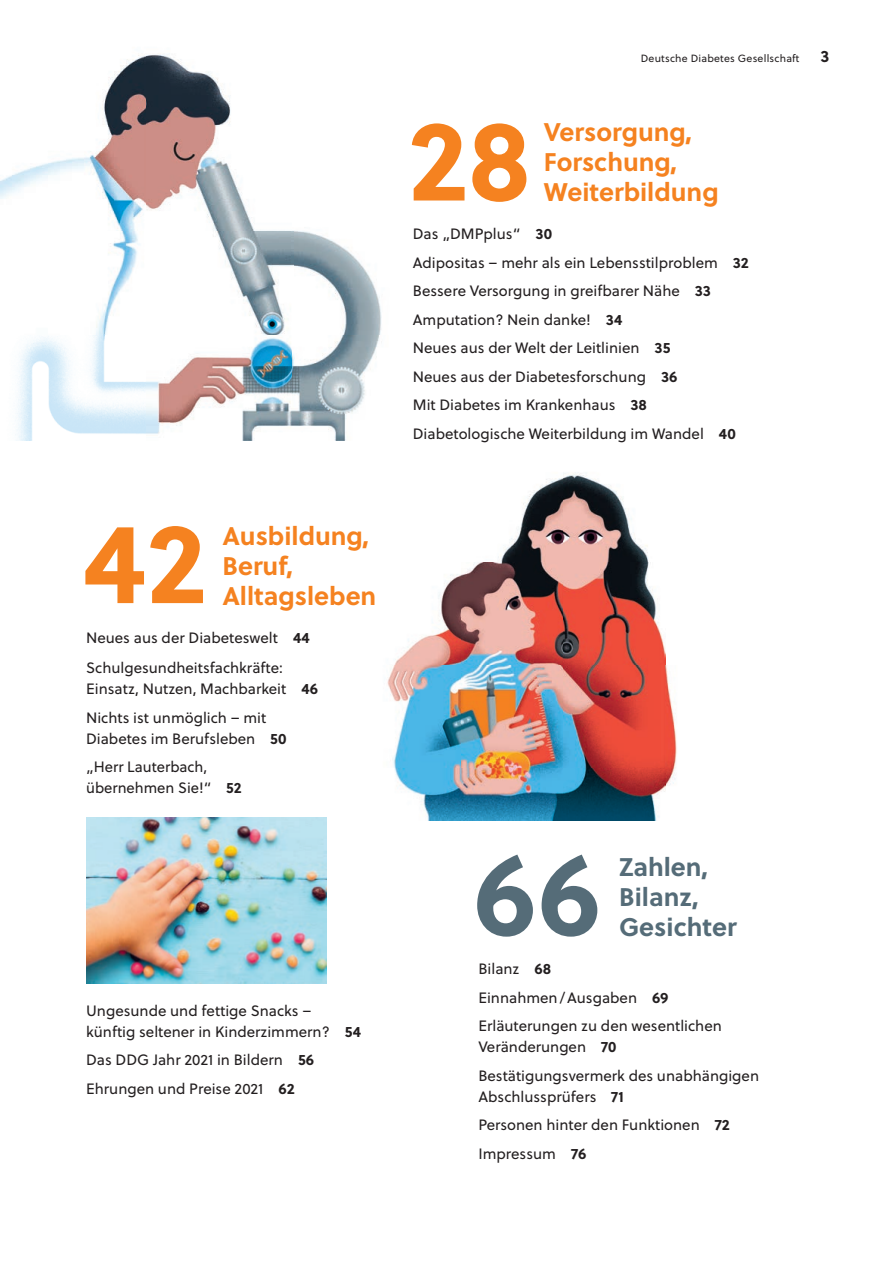
<style>
.page{position:relative;width:893px;height:1263px;background:#fff}
.page>*{position:absolute;margin:0;border:0;box-sizing:border-box;transform-origin:0 0}
.t1{font:700 114px "Soleil";color:#f58220}
.t2{font:700 114px "Soleil";color:#556c78}
.t3{font:700 25.5px/30px "Soleil";color:#f58220}
.t4{font:700 25.5px/30px "Soleil";color:#556c78}
.t5{font:700 16.5px "Soleil";color:#231f20}
.t6{font:15px/28.5px "Soleil";color:#231f20}
.t7{font:10.5px "Soleil";letter-spacing:.02em;color:#231f20}
.s1{font-weight:700}
</style>
<div class="page">
<img style="left:387px;top:473px;width:290px;height:347px">
<img style="left:0;top:54px;width:382px;height:386px">
<img style="left:86px;top:817px;width:240px;height:167px">
<h1 class="t1" style="left:83px;top:474px;width:124px">42</h1>
<h2 class="t3" style="left:222px;top:519px;width:148px">Ausbildung,<br>Beruf,</h2>
<h2 class="t3" style="left:222px;top:579px;width:156px">Alltagsleben</h2>
<p class="t6" style="left:86px;top:622px;width:225px;line-height:30px">Neues aus der Diabeteswelt <span class="s1">44<br></span>Schulgesundheitsfachkräfte:</p>
<p class="t6" style="left:86px;top:674px;width:234px">Einsatz, Nutzen, Machbarkeit <span class="s1">46<br></span>Nichts ist unmöglich – mit</p>
<p class="t6" style="left:86px;top:724px;width:202px">Diabetes im Berufsleben <span class="s1">50 </span>„Herr Lauterbach,</p>
<p class="t6" style="left:86px;top:773px;width:157px">übernehmen Sie!“ <span class="s1">52</span></p>
<p class="t6" style="left:86px;top:1000px;width:276px;line-height:21px">Ungesunde und fettige Snacks – künftig seltener in Kinderzimmern? <span class="s1">54</span></p>
<p class="t6" style="left:86px;top:1045px;width:230px">Das DDG Jahr 2021 in Bildern <span class="s1">56<br></span>Ehrungen und Preise 2021 <span class="s1">62</span></p>
<p class="t7" style="left:641px;top:51px;width:160px">Deutsche Diabetes Gesellschaft</p>
<p class="t5" style="left:820px;top:44px;width:10px">3</p>
<h1 class="t1" style="left:407px;top:72px;width:126px">28</h1>
<h2 class="t3" style="left:544px;top:116px;width:150px">Versorgung,<br>Forschung,</h2>
<h2 class="t3" style="left:544px;top:176px;width:176px">Weiterbildung</h2>
<p class="t6" style="left:413px;top:219px;width:337px">Das „DMPplus“ <span class="s1">30<br></span>Adipositas – mehr als ein Lebensstilproblem <span class="s1">32<br></span>Bessere Versorgung in greifbarer Nähe <span class="s1">33<br></span>Amputation? Nein danke! <span class="s1">34<br></span>Neues aus der Welt der Leitlinien <span class="s1">35<br></span>Neues aus der Diabetesforschung <span class="s1">36<br></span>Mit Diabetes im Krankenhaus <span class="s1">38<br></span>Diabetologische Weiterbildung im Wandel <span class="s1">40</span></p>
<h1 class="t2" style="left:473px;top:806px;width:129px">66</h1>
<h2 class="t4" style="left:619px;top:851px;width:91px">Zahlen,<br>Bilanz,</h2>
<h2 class="t4" style="left:619px;top:911px;width:119px">Gesichter</h2>
<p class="t6" style="left:478px;top:954px;width:245px">Bilanz <span class="s1">68<br></span>Einnahmen / Ausgaben <span class="s1">69<br></span>Erläuterungen zu den wesentlichen</p>
<p class="t6" style="left:478px;top:1032px;width:282px">Veränderungen <span class="s1">70<br></span>Bestätigungsvermerk des unabhängigen</p>
<p class="t6" style="left:478px;top:1082px;width:253px">Abschlussprüfers <span class="s1">71<br></span>Personen hinter den Funktionen <span class="s1">72<br></span>Impressum <span class="s1">76</span></p>
</div>
